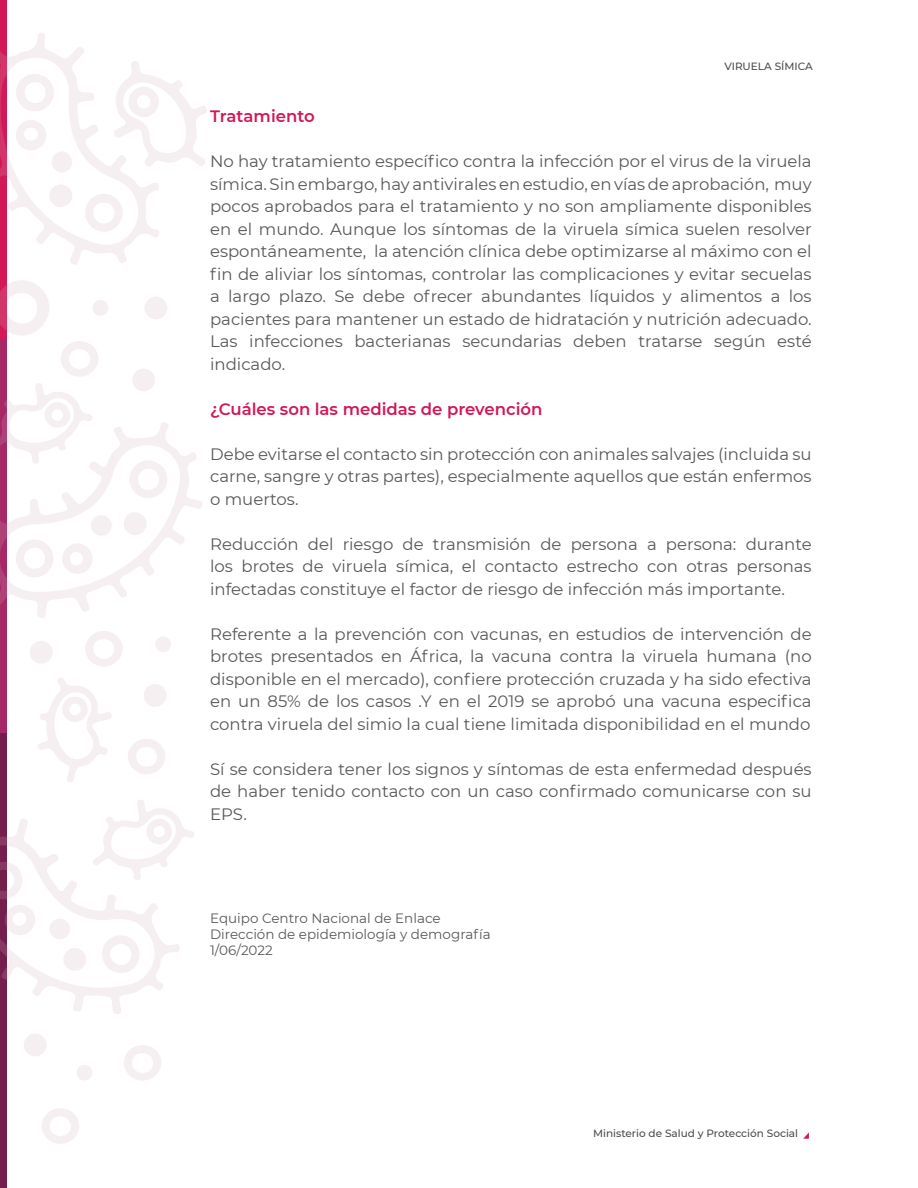
<style>
.page{position:relative;width:918px;height:1188px;background:#fff}
.page>*{position:absolute;margin:0;border:0;box-sizing:border-box;transform-origin:0 0}
.t1{font:16.5px/22.5px "Montserrat";color:#57585a;text-align:justify}
.t2{font:600 16.5px "Montserrat";color:#d21857}
.t3{font:13.5px "Montserrat";color:#57585a}
.t4{font:500 10.5px "Montserrat";color:#4b4c4d}
</style>
<div class="page">
<svg style="left:803px;top:1132px;width:6px;height:7px"></svg>
<div style="left:0;top:0;width:6px;height:340px;background:#d21857"></div>
<div style="left:0;top:340px;width:6px;height:398px;background:#a62867"></div>
<div style="left:0;top:733px;width:6px;height:455px;background:#751d4d"></div>
<svg style="left:85px;top:631px;width:38px;height:36px"></svg>
<svg style="left:42px;top:1108px;width:37px;height:36px"></svg>
<svg style="left:128px;top:739px;width:37px;height:35px"></svg>
<svg style="left:124px;top:1045px;width:37px;height:36px"></svg>
<svg style="left:30px;top:641px;width:23px;height:23px"></svg>
<svg style="left:144px;top:684px;width:23px;height:23px"></svg>
<svg style="left:24px;top:1034px;width:23px;height:22px"></svg>
<svg style="left:155px;top:637px;width:16px;height:15px"></svg>
<svg style="left:77px;top:1065px;width:15px;height:16px"></svg>
<svg style="left:0;top:32px;width:207px;height:234px"></svg>
<svg style="left:0;top:280px;width:202px;height:338px"></svg>
<svg style="left:38px;top:678px;width:74px;height:104px"></svg>
<svg style="left:0;top:799px;width:194px;height:215px"></svg>
<p class="t4" style="left:724px;top:59px;width:90px">VIRUELA SÍMICA</p>
<p class="t2" style="left:210px;top:105px;width:106px">Tratamiento</p>
<p class="t1" style="left:210px;top:150px;width:603px">No hay tratamiento específico contra la infección por el virus de la viruela símica. Sin embargo, hay antivirales en estudio, en vías de aprobación, muy pocos aprobados para el tratamiento y no son ampliamente disponibles en el mundo. Aunque los síntomas de la viruela símica suelen resolver espontáneamente, la atención clínica debe optimizarse al máximo con el fin de aliviar los síntomas, controlar las complicaciones y evitar secuelas a largo plazo. Se debe ofrecer abundantes líquidos y alimentos a los pacientes para mantener un estado de hidratación y nutrición adecuado.<br>Las infecciones bacterianas secundarias deben tratarse según esté indicado.</p>
<p class="t2" style="left:210px;top:397px;width:334px">¿Cuáles son las medidas de prevención</p>
<p class="t1" style="left:210px;top:442px;width:603px">Debe evitarse el contacto sin protección con animales salvajes (incluida su carne, sangre y otras partes), especialmente aquellos que están enfermos o muertos.</p>
<p class="t1" style="left:210px;top:532px;width:603px">Reducción del riesgo de transmisión de persona a persona: durante los brotes de viruela símica, el contacto estrecho con otras personas infectadas constituye el factor de riesgo de infección más importante.</p>
<p class="t1" style="left:210px;top:622px;width:603px">Referente a la prevención con vacunas, en estudios de intervención de brotes presentados en África, la vacuna contra la viruela humana (no disponible en el mercado), confiere protección cruzada y ha sido efectiva en un 85% de los casos .Y en el 2019 se aprobó una vacuna especifica contra viruela del simio la cual tiene limitada disponibilidad en el mundo</p>
<p class="t1" style="left:210px;top:757px;width:603px">Sí se considera tener los signos y síntomas de esta enfermedad después de haber tenido contacto con un caso confirmado comunicarse con su EPS.</p>
<p class="t3" style="left:210px;top:909px;width:232px">Equipo Centro Nacional de Enlace</p>
<p class="t3" style="left:210px;top:925px;width:282px">Dirección de epidemiología y demografía</p>
<p class="t3" style="left:210px;top:941px;width:64px">1/06/2022</p>
<p class="t4" style="left:593px;top:1126px;width:207px">Ministerio de Salud y Protección Social</p>
</div>
